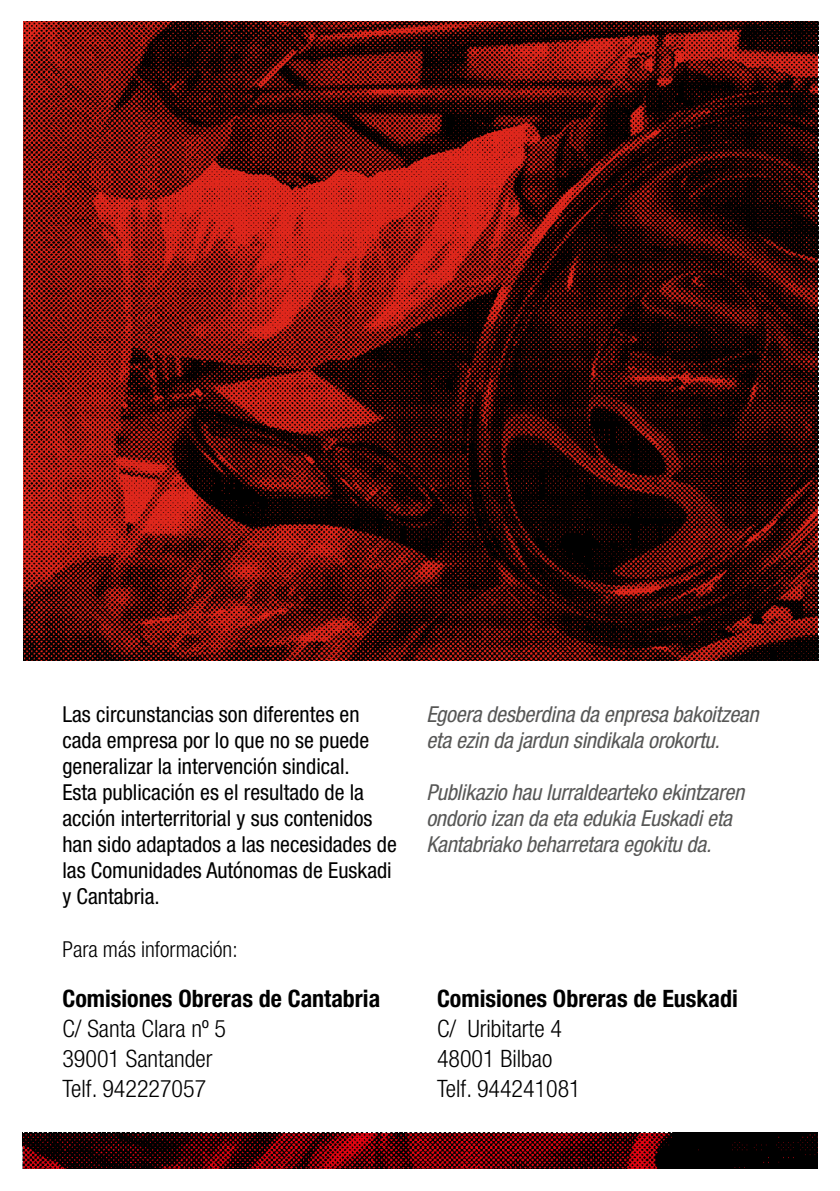
<style>
.page{position:relative;width:840px;height:1191px;background:#fff}
.page>*{position:absolute;margin:0;border:0;box-sizing:border-box;transform-origin:0 0}
.t1{font:300 condensed 24px "Helvetica Neue LT Std";color:#000}
.t2{font:700 condensed 24px "Helvetica Neue LT Std";color:#000}
.t3{font:condensed 22px/26px "Helvetica Neue LT Std";color:#000}
.t4{font:italic condensed 22px/26px "Helvetica Neue LT Std";letter-spacing:-.01em;color:#575756}
.t5{font:300 condensed 22px "Helvetica Neue LT Std";color:#000}
</style>
<div class="page">
<img style="left:24px;top:22px;width:793px;height:638px">
<img style="left:23px;top:1132px;width:793px;height:36px">
<p class="t3" style="left:62px;top:700px;width:308px">Las circunstancias son diferentes en cada empresa por lo que no se puede generalizar la intervención sindical.</p>
<p class="t3" style="left:62px;top:778px;width:336px">Esta publicación es el resultado de la acción interterritorial y sus contenidos han sido adaptados a las necesidades de las Comunidades Autónomas de Euskadi y Cantabria.</p>
<p class="t5" style="left:62px;top:936px;width:177px">Para más información:</p>
<p class="t2" style="left:62px;top:983px;width:319px">Comisiones Obreras de Cantabria</p>
<p class="t1" style="left:62px;top:1014px;width:165px">C/ Santa Clara nº 5</p>
<p class="t1" style="left:62px;top:1044px;width:151px">39001 Santander</p>
<p class="t1" style="left:62px;top:1074px;width:145px">Telf. 942227057</p>
<p class="t4" style="left:426px;top:701px;width:334px">Egoera desberdina da enpresa bakoitzean eta ezin da jardun sindikala orokortu.</p>
<p class="t4" style="left:426px;top:779px;width:319px">Publikazio hau lurraldearteko ekintzaren ondorio izan da eta edukia Euskadi eta<br>Kantabriako beharretara egokitu da.</p>
<p class="t2" style="left:437px;top:983px;width:302px">Comisiones Obreras de Euskadi</p>
<p class="t1" style="left:437px;top:1014px;width:126px">C/ Uribitarte 4</p>
<p class="t1" style="left:437px;top:1044px;width:117px">48001 Bilbao</p>
<p class="t1" style="left:437px;top:1074px;width:145px">Telf. 944241081</p>
</div>
